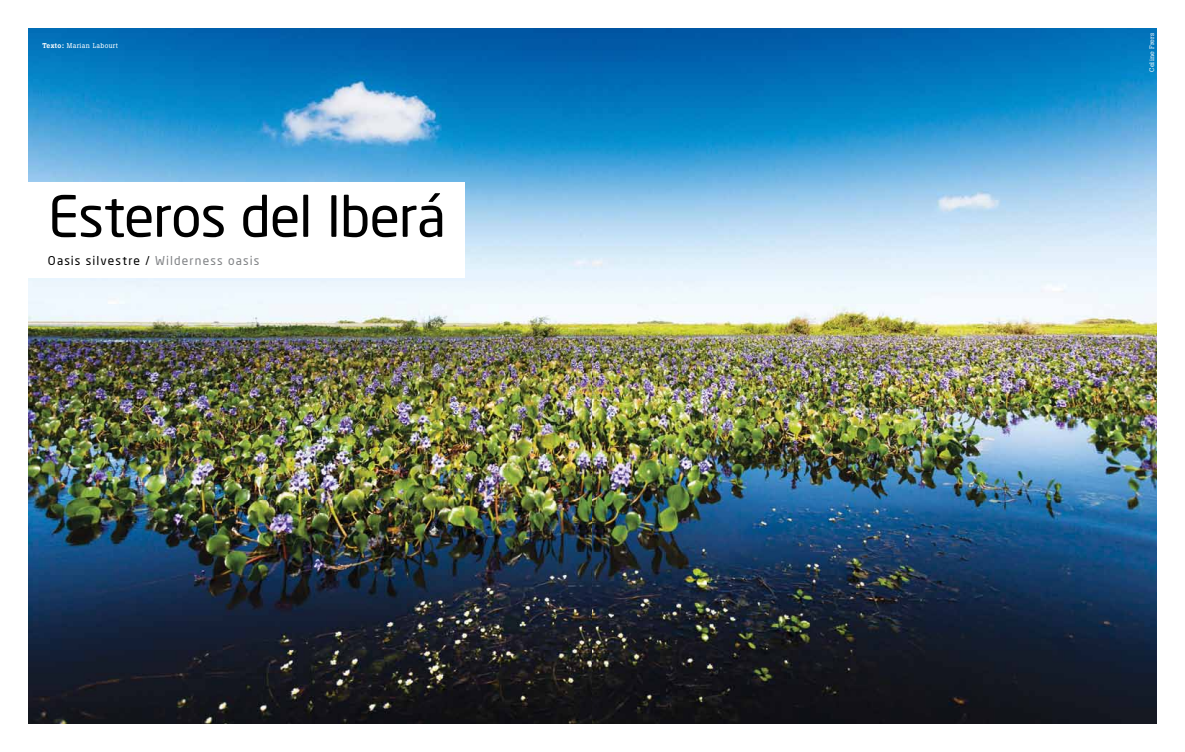
<style>
.page{position:relative;width:1185px;height:752px;background:#fff}
.page>*{position:absolute;margin:0;border:0;box-sizing:border-box;transform-origin:0 0}
.t1{font:56px "Neo Sans";letter-spacing:-.02em;color:#000}
.t2{font:12px "Neo Sans";letter-spacing:.095em;color:#000}
.t3{font:7px "Boton";letter-spacing:.05em;color:#fff}
.t4{font:6.5px "Boton";letter-spacing:.03em;color:#fff;scale:1.1 1}
.s1{font-weight:500}
.s2{color:#808285}
</style>
<div class="page">
<img style="left:28px;top:28px;width:564px;height:695px">
<img style="left:592px;top:28px;width:565px;height:695px">
<div style="left:0;top:181px;width:465px;height:96px;background:#fff"></div>
<p class="t3" style="left:43px;top:41px;width:77px"><span class="s1">Texto:</span> Marian Labourt</p>
<h1 class="t1" style="left:48px;top:182px;width:400px">Esteros del Iberá</h1>
<p class="t2" style="left:48px;top:252px;width:213px">Oasis silvestre / <span class="s2">Wilderness oasis</span></p>
<p class="t4" style="left:1148px;top:72px;width:37px;rotate:-90deg">Celine Frers</p>
</div>
